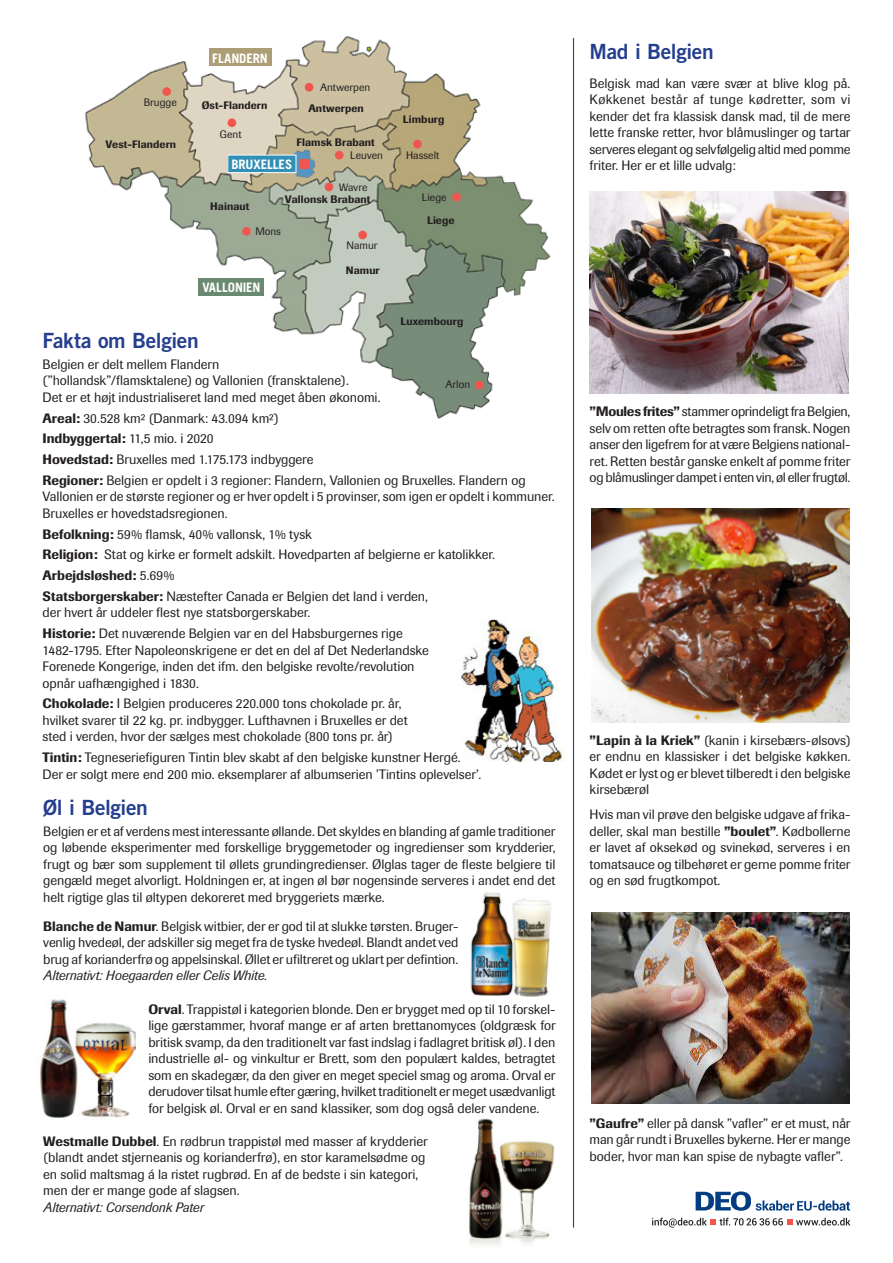
<style>
.page{position:relative;width:893px;height:1263px;background:#fff}
.page>*{position:absolute;margin:0;border:0;box-sizing:border-box;transform-origin:0 0}
.t1{font:21px "Trade Gothic Bold Two";letter-spacing:-.015em;color:#253f8e}
.brød_u{font:13.5px/16.5px "Imago";letter-spacing:-.005em;color:#231f20;text-align:justify}
.brød_u-2{font:500 13.5px "Imago";color:#231f20}
.brød_u-3{font:italic 13.5px "Imago";color:#231f20}
.i_BRØD_U{font:700 13.05px "Trade Gothic";letter-spacing:-.01em;color:#fff}
.brød_u-4{font:500 10.8px "Imago";letter-spacing:.005em;color:#231f20}
.brød_u-5{font:10.8px "Imago";letter-spacing:.005em;color:#231f20}
.s1{font-weight:500}
.s2{font-weight:400}
.s3{font-style:italic}
</style>
<div class="page">
<img style="left:85px;top:36px;width:466px;height:383px">
<div style="left:199px;top:279px;width:65px;height:17px;background:#698a70"></div>
<div style="left:209px;top:49px;width:62px;height:17px;background:#ad9d74"></div>
<div style="left:299px;top:159px;width:9px;height:10px;background:#f0564e"></div>
<div style="left:228px;top:155px;width:68px;height:18px;background:#328fb5"></div>
<div style="left:228px;top:155px;width:68px;height:18px;border:1px solid #fff"></div>
<img style="left:461px;top:619px;width:102px;height:142px">
<svg style="left:652px;top:1218px;width:198px;height:9px"></svg>
<svg style="left:696px;top:1191px;width:154px;height:20px"></svg>
<hr style="left:573px;top:38px;width:1px;height:1189px;background:#253f8e">
<img style="left:591px;top:508px;width:259px;height:215px">
<img style="left:590px;top:192px;width:259px;height:201px">
<img style="left:591px;top:913px;width:258px;height:190px">
<img style="left:469px;top:1118px;width:86px;height:127px">
<img style="left:40px;top:999px;width:96px;height:119px">
<img style="left:470px;top:892px;width:81px;height:105px">
<div style="left:325px;top:183px;width:8px;height:8px;background:#f0564e;border-radius:50%"></div>
<div style="left:358px;top:231px;width:9px;height:8px;background:#f0564e;border-radius:50%"></div>
<div style="left:335px;top:151px;width:9px;height:8px;background:#f0564e;border-radius:50%"></div>
<div style="left:242px;top:227px;width:9px;height:9px;background:#f0564e;border-radius:50%"></div>
<div style="left:452px;top:193px;width:9px;height:8px;background:#f0564e;border-radius:50%"></div>
<div style="left:413px;top:140px;width:9px;height:8px;background:#f0564e;border-radius:50%"></div>
<div style="left:305px;top:83px;width:8px;height:9px;background:#f0564e;border-radius:50%"></div>
<div style="left:228px;top:118px;width:8px;height:9px;background:#f0564e;border-radius:50%"></div>
<div style="left:162px;top:87px;width:9px;height:9px;background:#f0564e;border-radius:50%"></div>
<div style="left:475px;top:381px;width:8px;height:8px;background:#f0564e;border-radius:50%"></div>
<p class="brød_u-5" style="left:144px;top:96px;width:35px">Brugge</p>
<p class="brød_u-4" style="left:106px;top:138px;width:72px">Vest-Flandern</p>
<p class="i_BRØD_U" style="left:212px;top:50px;width:57px">FLANDERN</p>
<p class="brød_u-5" style="left:320px;top:81px;width:52px">Antwerpen</p>
<p class="brød_u-4" style="left:202px;top:99px;width:67px">Øst-Flandern</p>
<p class="brød_u-4" style="left:308px;top:102px;width:57px">Antwerpen</p>
<p class="brød_u-4" style="left:297px;top:136px;width:80px">Flamsk Brabant</p>
<p class="brød_u-5" style="left:220px;top:128px;width:23px">Gent</p>
<p class="i_BRØD_U" style="left:232px;top:156px;width:62px">BRUXELLES</p>
<p class="brød_u-5" style="left:350px;top:149px;width:34px">Leuven</p>
<p class="brød_u-5" style="left:339px;top:181px;width:30px">Wavre</p>
<p class="brød_u-4" style="left:210px;top:200px;width:41px">Hainaut</p>
<p class="brød_u-4" style="left:285px;top:192px;width:87px">Vallonsk Brabant</p>
<p class="brød_u-5" style="left:255px;top:225px;width:27px">Mons</p>
<p class="i_BRØD_U" style="left:202px;top:279px;width:60px">VALLONIEN</p>
<p class="brød_u-5" style="left:347px;top:239px;width:32px">Namur</p>
<p class="brød_u-4" style="left:346px;top:264px;width:35px">Namur</p>
<p class="brød_u-4" style="left:403px;top:112px;width:43px">Limburg</p>
<p class="brød_u-5" style="left:406px;top:148px;width:35px">Hasselt</p>
<p class="brød_u-5" style="left:422px;top:191px;width:26px">Liege</p>
<p class="brød_u-4" style="left:427px;top:214px;width:29px">Liege</p>
<p class="brød_u-4" style="left:401px;top:315px;width:64px">Luxembourg</p>
<p class="t1" style="left:43px;top:328px;width:158px">Fakta om Belgien</p>
<p class="brød_u" style="left:43px;top:356px;width:179px">Belgien er delt mellem Flandern</p>
<p class="brød_u" style="left:43px;top:372px;width:308px">(”hollandsk”/flamsktalene) og Vallonien (fransktalene).</p>
<p class="brød_u" style="left:43px;top:389px;width:339px">Det er et højt industrialiseret land med meget åben økonomi.</p>
<p class="brød_u" style="left:43px;top:410px;width:237px"><span class="s1">Areal:</span> 30.528 km² (Danmark: 43.094 km²)</p>
<p class="brød_u-2" style="left:43px;top:430px;width:173px">Indbyggertal: <span class="s2">11,5 mio. i 2020</span></p>
<p class="brød_u" style="left:43px;top:451px;width:273px"><span class="s1">Hovedstad:</span> Bruxelles med 1.175.173 indbyggere</p>
<p class="brød_u" style="left:43px;top:472px;width:485px"><span class="s1">Regioner:</span> Belgien er opdelt i 3 regioner: Flandern, Vallonien og Bruxelles. Flandern og</p>
<p class="brød_u" style="left:43px;top:488px;width:514px">Vallonien er de største regioner og er hver opdelt i 5 provinser, som igen er opdelt i kommuner.<br>Bruxelles er hovedstadsregionen.</p>
<p class="brød_u" style="left:43px;top:526px;width:271px"><span class="s1">Befolkning:</span> 59% flamsk, 40% vallonsk, 1% tysk</p>
<p class="brød_u" style="left:43px;top:546px;width:454px"><span class="s1">Religion:</span> Stat og kirke er formelt adskilt. Hovedparten af belgierne er katolikker.</p>
<p class="brød_u-2" style="left:43px;top:567px;width:134px">Arbejdsløshed: <span class="s2">5.69%</span></p>
<p class="brød_u" style="left:43px;top:588px;width:387px"><span class="s1">Statsborgerskaber:</span> Næstefter Canada er Belgien det land i verden,</p>
<p class="brød_u" style="left:43px;top:604px;width:269px">der hvert år uddeler flest nye statsborgerskaber.</p>
<p class="brød_u" style="left:43px;top:625px;width:362px"><span class="s1">Historie:</span> Det nuværende Belgien var en del Habsburgernes rige</p>
<p class="brød_u" style="left:43px;top:642px;width:388px">1482-1795. Efter Napoleonskrigene er det en del af Det Nederlandske</p>
<p class="brød_u" style="left:43px;top:658px;width:374px">Forenede Kongerige, inden det ifm. den belgiske revolte/revolution</p>
<p class="brød_u" style="left:43px;top:675px;width:158px">opnår uafhængighed i 1830.</p>
<p class="brød_u" style="left:43px;top:695px;width:360px"><span class="s1">Chokolade:</span> I Belgien produceres 220.000 tons chokolade pr. år,</p>
<p class="brød_u" style="left:43px;top:712px;width:367px">hvilket svarer til 22 kg. pr. indbygger. Lufthavnen i Bruxelles er det</p>
<p class="brød_u" style="left:43px;top:728px;width:351px">sted i verden, hvor der sælges mest chokolade (800 tons pr. år)</p>
<p class="brød_u" style="left:43px;top:749px;width:420px"><span class="s1">Tintin:</span> Tegneseriefiguren Tintin blev skabt af den belgiske kunstner Hergé.</p>
<p class="brød_u" style="left:43px;top:766px;width:440px">Der er solgt mere end 200 mio. eksemplarer af albumserien ’Tintins oplevelser’.</p>
<p class="brød_u-5" style="left:445px;top:377px;width:26px">Arlon</p>
<p class="t1" style="left:43px;top:794px;width:106px">Øl i Belgien</p>
<p class="brød_u" style="left:43px;top:823px;width:514px">Belgien er et af verdens mest interessante øllande. Det skyldes en blanding af gamle traditioner og løbende eksperimenter med forskellige bryggemetoder og ingredienser som krydderier, frugt og bær som supplement til øllets grundingredienser. Ølglas tager de fleste belgiere til gengæld meget alvorligt. Holdningen er, at ingen øl bør nogensinde serveres i andet end det helt rigtige glas til øltypen dekoreret med bryggeriets mærke.</p>
<p class="brød_u" style="left:43px;top:918px;width:417px"><span class="s1">Blanche de Namur</span>. Belgisk witbier, der er god til at slukke tørsten. Bruger&shy;venlig hvedeøl, der adskiller sig meget fra de tyske hvedeøl. Blandt andet ved brug af korianderfrø og appelsinskal. Øllet er ufiltreret og uklart per defintion.<br><span class="s3">Alternativt: Hoegaarden eller Celis White.</span></p>
<p class="brød_u" style="left:148px;top:1001px;width:409px"><span class="s1">Orval</span>. Trappistøl i kategorien blonde. Den er brygget med op til 10 forskel&shy;lige gærstammer, hvoraf mange er af arten brettanomyces (oldgræsk for britisk svamp, da den traditionelt var fast indslag i fadlagret britisk øl). I den industrielle øl- og vinkultur er Brett, som den populært kaldes, betragtet som en skadegær, da den giver en meget speciel smag og aroma. Orval er derudover tilsat humle efter gæring, hvilket traditionelt er meget usædvanligt for belgisk øl. Orval er en sand klassiker, som dog også deler vandene.</p>
<p class="brød_u" style="left:43px;top:1133px;width:386px"><span class="s1">Westmalle Dubbel</span>. En rødbrun trappistøl med masser af krydderier</p>
<p class="brød_u" style="left:43px;top:1149px;width:384px">(blandt andet stjerneanis og korianderfrø), en stor karamelsødme og</p>
<p class="brød_u" style="left:43px;top:1166px;width:377px">en solid maltsmag á la ristet rugbrød. En af de bedste i sin kategori,</p>
<p class="brød_u" style="left:43px;top:1182px;width:198px">men der er mange gode af slagsen.</p>
<p class="brød_u-3" style="left:43px;top:1199px;width:162px">Alternativt: Corsendonk Pater</p>
<p class="t1" style="left:590px;top:39px;width:126px">Mad i Belgien</p>
<p class="brød_u" style="left:590px;top:75px;width:262px">Belgisk mad kan være svær at blive klog på.<br>Køkkenet består af tunge kødretter, som vi kender det fra klassisk dansk mad, til de mere lette franske retter, hvor blåmuslinger og tartar serveres elegant og selvfølgelig altid med pomme friter. Her er et lille udvalg:</p>
<p class="brød_u" style="left:590px;top:403px;width:262px"><span class="s1">”Moules frites”</span> stammer oprindeligt fra Belgien, selv om retten ofte betragtes som fransk. Nogen anser den ligefrem for at være Belgiens national&shy;ret. Retten består ganske enkelt af pomme friter og blåmuslinger dampet i enten vin, øl eller frugtøl.</p>
<p class="brød_u" style="left:590px;top:732px;width:262px"><span class="s1">”Lapin à la Kriek”</span> (kanin i kirsebærs-ølsovs) er endnu en klassisker i det belgiske køkken.<br>Kødet er lyst og er blevet tilberedt i den belgiske kirsebærøl</p>
<p class="brød_u" style="left:590px;top:806px;width:262px">Hvis man vil prøve den belgiske udgave af frika&shy;deller, skal man bestille <span class="s1">”boulet”</span>. Kødbollerne er lavet af oksekød og svinekød, serveres i en tomatsauce og tilbehøret er gerne pomme friter og en sød frugtkompot.</p>
<p class="brød_u" style="left:590px;top:1115px;width:262px"><span class="s1">”Gaufre”</span> eller på dansk ”vafler” er et must, når man går rundt i Bruxelles bykerne. Her er mange boder, hvor man kan spise de nybagte vafler”.</p>
</div>
